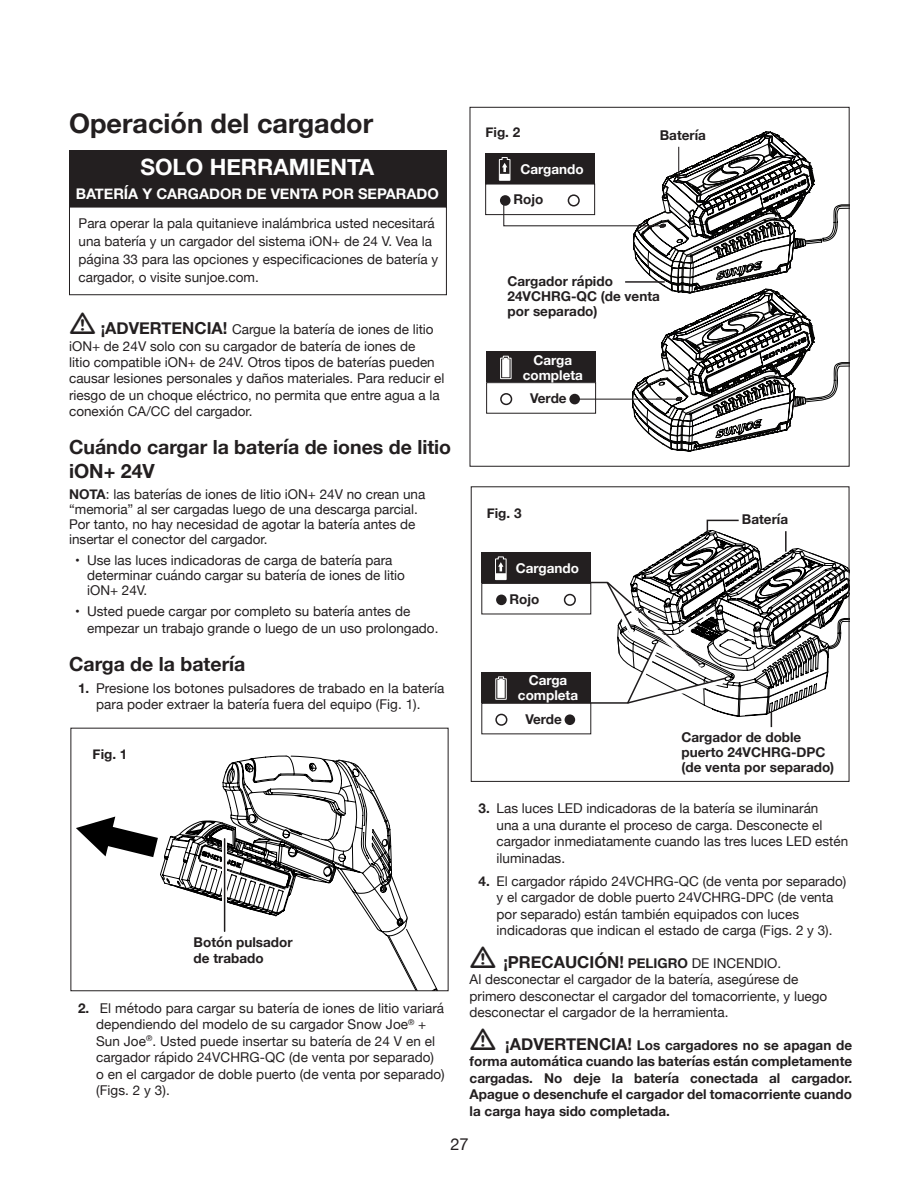
<style>
.page{position:relative;width:918px;height:1188px;background:#fff}
.page>*{position:absolute;margin:0;border:0;box-sizing:border-box;transform-origin:0 0}
.t1{font:700 27px "Helvetica Neue";color:#231f20}
.t2{font:700 22.5px "Helvetica Neue";color:#fff}
.t3{font:700 19.5px/23.4px "Helvetica Neue";color:#231f20}
.t4{font:700 16.5px "Helvetica Neue";color:#231f20}
.t5{font:16.5px "Helvetica Neue";color:#231f20}
.t6{font:700 14.7px "Helvetica Neue";color:#fff}
.t7{font:13.5px/16.5px "Helvetica Neue";color:#231f20}
.t8{font:700 13.5px/16.5px "Helvetica Neue";color:#231f20}
.t9{font:700 13.5px/15px "Helvetica Neue";color:#fff;text-align:center}
.s1{font-weight:700;font-size:16.5px}
.s2{font-weight:700}
.s3{font-size:13.5px}
.s4{font-weight:400;font-size:13.5px}
.s5{font-size:16.5px}
</style>
<div class="page">
<div style="left:69px;top:207px;width:378px;height:88px;border:1px solid #231f20"></div>
<div style="left:69px;top:150px;width:377px;height:57px;background:#231f20"></div>
<svg style="left:165px;top:846px;width:267px;height:143px"></svg>
<svg style="left:167px;top:756px;width:236px;height:169px"></svg>
<svg style="left:76px;top:817px;width:82px;height:40px"></svg>
<div style="left:71px;top:728px;width:378px;height:263px;border:1px solid #231f20"></div>
<svg style="left:223px;top:839px;width:4px;height:65px"></svg>
<hr style="left:224px;top:839px;width:1px;height:92px;background:#1f1c1d">
<div style="left:485px;top:184px;width:110px;height:31px;border:1px solid #231f20"></div>
<div style="left:485px;top:153px;width:110px;height:31px;background:#231f20"></div>
<div style="left:486px;top:382px;width:110px;height:32px;border:1px solid #231f20"></div>
<div style="left:486px;top:352px;width:110px;height:30px;background:#231f20"></div>
<svg style="left:499px;top:131px;width:351px;height:321px"></svg>
<hr style="left:577px;top:399px;width:102px;height:1px;background:#231f20">
<div style="left:471px;top:486px;width:378px;height:296px;border:1px solid #231f20"></div>
<div style="left:481px;top:583px;width:110px;height:31px;border:1px solid #231f20"></div>
<div style="left:481px;top:552px;width:110px;height:31px;background:#231f20"></div>
<div style="left:496px;top:595px;width:11px;height:10px;background:#231f20;border-radius:50%"></div>
<div style="left:564px;top:594px;width:12px;height:12px;border:2px solid #231f20;border-radius:50%"></div>
<svg style="left:495px;top:556px;width:12px;height:24px"></svg>
<div style="left:496px;top:573px;width:10px;height:7px;background:#fff"></div>
<div style="left:481px;top:703px;width:110px;height:31px;border:1px solid #231f20"></div>
<div style="left:481px;top:672px;width:110px;height:31px;background:#231f20"></div>
<div style="left:495px;top:714px;width:12px;height:12px;border:2px solid #231f20;border-radius:50%"></div>
<div style="left:565px;top:714px;width:10px;height:11px;background:#231f20;border-radius:50%"></div>
<svg style="left:495px;top:676px;width:12px;height:24px"></svg>
<svg style="left:588px;top:519px;width:261px;height:208px"></svg>
<h1 class="t1" style="left:69px;top:102px;width:306px">Operación del cargador</h1>
<h2 class="t2" style="left:141px;top:149px;width:235px">SOLO HERRAMIENTA</h2>
<p class="t6" style="left:76px;top:182px;width:365px">BATERÍA Y CARGADOR DE VENTA POR SEPARADO</p>
<p class="t7" style="left:79px;top:215px;width:361px;line-height:18px">Para operar la pala quitanieve inalámbrica usted necesitará una batería y un cargador del sistema iON+ de 24 V. Vea la página 33 para las opciones y especificaciones de batería y cargador, o visite sunjoe.com.</p>
<p class="t7" style="left:69px;top:322px;width:377px;text-indent:32px"><span class="s1">¡ADVERTENCIA!</span> Cargue la batería de iones de litio iON+ de 24V solo con su cargador de batería de iones de<br>litio compatible iON+ de 24V. Otros tipos de baterías pueden causar lesiones personales y daños materiales. Para reducir el riesgo de un choque eléctrico, no permita que entre agua a la conexión CA/CC del cargador.</p>
<h3 class="t3" style="left:69px;top:436px;width:384px">Cuándo cargar la batería de iones de litio iON+ 24V</h3>
<p class="t7" style="left:69px;top:488px;width:358px;line-height:15px"><span class="s2">NOTA</span>: las baterías de iones de litio iON+ 24V no crean una “memoria” al ser cargadas luego de una descarga parcial.<br>Por tanto, no hay necesidad de agotar la batería antes de insertar el conector del cargador.</p>
<p class="t7" style="left:87px;top:554px;width:319px;line-height:15px;text-indent:-12px">• Use las luces indicadoras de carga de batería para determinar cuándo cargar su batería de iones de litio iON+ 24V.</p>
<p class="t7" style="left:87px;top:604px;width:353px;text-indent:-12px">• Usted puede cargar por completo su batería antes de empezar un trabajo grande o luego de un uso prolongado.</p>
<h3 class="t3" style="left:69px;top:653px;width:178px">Carga de la batería</h3>
<p class="t7" style="left:78px;top:681px;width:368px;text-align:center"><span class="s2">1.</span> Presione los botones pulsadores de trabado en la batería para poder extraer la batería fuera del equipo (Fig. 1).</p>
<p class="t8" style="left:93px;top:747px;width:36px">Fig. 1</p>
<p class="t8" style="left:194px;top:934px;width:100px">Botón pulsador de trabado</p>
<p class="t7" style="left:96px;top:1001px;width:350px;text-indent:-18px"><span class="s2">2.</span> El método para cargar su batería de iones de litio variará dependiendo del modelo de su cargador Snow Joe<sup>®</sup> + Sun Joe<sup>®</sup>. Usted puede insertar su batería de 24 V en el cargador rápido 24VCHRG-QC (de venta por separado) o en el cargador de doble puerto (de venta por separado) (Figs. 2 y 3).</p>
<p class="t8" style="left:486px;top:124px;width:36px">Fig. 2</p>
<p class="t8" style="left:660px;top:127px;width:48px">Batería</p>
<p class="t9" style="left:521px;top:162px;width:65px">Cargando</p>
<p class="t8" style="left:513px;top:192px;width:31px">Rojo</p>
<p class="t8" style="left:508px;top:274px;width:154px;line-height:15px">Cargador rápido<br>24VCHRG-QC (de venta por separado)</p>
<p class="t9" style="left:523px;top:353px;width:62px">Carga completa</p>
<p class="t8" style="left:530px;top:390px;width:38px">Verde</p>
<p class="t8" style="left:487px;top:505px;width:36px">Fig. 3</p>
<p class="t8" style="left:742px;top:512px;width:48px">Batería</p>
<p class="t9" style="left:516px;top:561px;width:65px">Cargando</p>
<p class="t8" style="left:509px;top:591px;width:31px">Rojo</p>
<p class="t9" style="left:518px;top:673px;width:62px">Carga completa</p>
<p class="t8" style="left:525px;top:711px;width:38px">Verde</p>
<p class="t8" style="left:682px;top:731px;width:154px;line-height:15px">Cargador de doble puerto 24VCHRG-DPC (de venta por separado)</p>
<p class="t7" style="left:497px;top:801px;width:353px;text-indent:-18px"><span class="s2">3.</span> Las luces LED indicadoras de la batería se iluminarán<br>una a una durante el proceso de carga. Desconecte el cargador inmediatamente cuando las tres luces LED estén iluminadas.</p>
<p class="t7" style="left:497px;top:874px;width:351px;text-indent:-18px"><span class="s2">4.</span> El cargador rápido 24VCHRG-QC (de venta por separado) y el cargador de doble puerto 24VCHRG-DPC (de venta por separado) están también equipados con luces indicadoras que indican el estado de carga (Figs. 2 y 3).</p>
<p class="t4" style="left:503px;top:949px;width:279px">¡PRECAUCIÓN! <span class="s3">PELIGRO</span> <span class="s4">DE INCENDIO.</span></p>
<p class="t7" style="left:470px;top:972px;width:359px">Al desconectar el cargador de la batería, asegúrese de primero desconectar el cargador del tomacorriente, y luego desconectar el cargador de la herramienta.</p>
<p class="t8" style="left:470px;top:1037px;width:384px;text-align:justify;text-indent:36px"><span class="s5">¡ADVERTENCIA!</span> Los cargadores no se apagan de forma automática cuando las baterías están completamente cargadas. No deje la batería conectada al cargador.<br>Apague o desenchufe el cargador del tomacorriente cuando la carga haya sido completada.</p>
<p class="t5" style="left:450px;top:1132px;width:20px">27</p>
</div>
